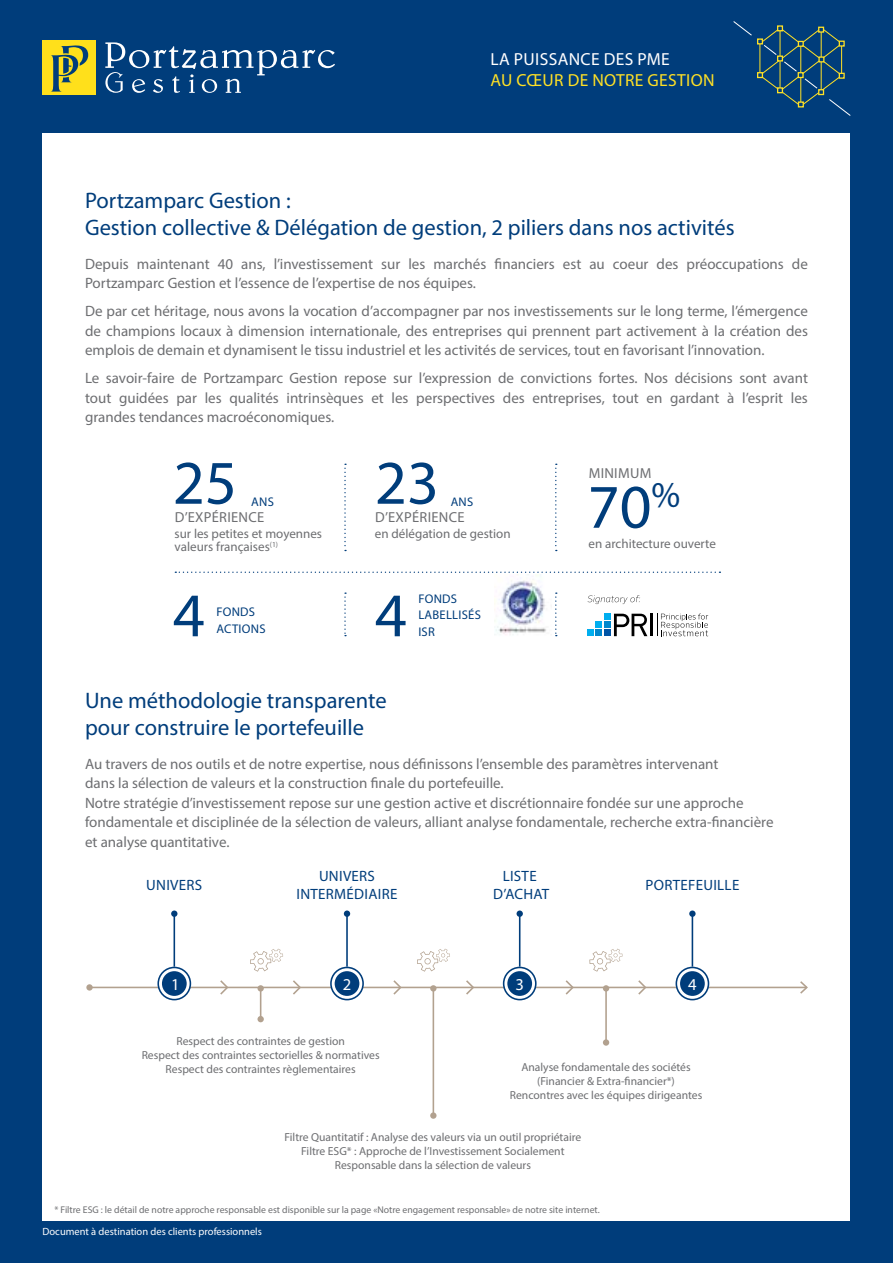
<style>
.page{position:relative;width:893px;height:1263px;background:#003d7b}
.page>*{position:absolute;margin:0;border:0;box-sizing:border-box;transform-origin:0 0}
.t1{font:62.4px "Myriad Pro";color:#003d7b}
.t2{font:22.5px/27px "Myriad Pro";color:#003d7b}
.t3{font:17.55px "Myriad Pro";letter-spacing:.02em;color:#ffe125}
.t4{font:17.55px "Myriad Pro";letter-spacing:.02em;color:#fff}
.t5{font:16.65px "Myriad Pro";color:#fff}
.t6{font:15px/19.5px "Myriad Pro";color:#6d6e71}
.t7{font:15px/18px "Myriad Pro";letter-spacing:.02em;color:#003d7b;text-align:center}
.t8{font:14.55px "Myriad Pro";letter-spacing:.02em;color:#6d6e71}
.t9{font:13.05px/13px "Myriad Pro";color:#6d6e71}
.t10{font:12.6px/16.8px "Myriad Pro";letter-spacing:.02em;color:#003d7b}
.t11{font:12.45px "Myriad Pro";color:#003d7b}
.t12{font:11.7px/14px "Myriad Pro";color:#6d6e71;text-align:center}
.t13{font:10.5px "Myriad Pro";color:#fff}
.t14{font:9.75px "Myriad Pro";color:#6d6e71}
</style>
<div class="page">
<div style="left:43px;top:133px;width:807px;height:1087px;background:#fff"></div>
<svg style="left:733px;top:21px;width:118px;height:95px"></svg>
<div style="left:43px;top:40px;width:53px;height:55px;background:#ffe01b"></div>
<svg style="left:51px;top:45px;width:37px;height:47px"></svg>
<svg style="left:105px;top:42px;width:230px;height:51px"></svg>
<hr style="left:260px;top:988px;width:1px;height:31px;background:#b2a18f">
<div style="left:257px;top:985px;width:7px;height:6px;background:#b2a18f;border-radius:50%"></div>
<div style="left:257px;top:1016px;width:7px;height:6px;background:#b2a18f;border-radius:50%"></div>
<hr style="left:433px;top:988px;width:1px;height:127px;background:#b2a18f">
<div style="left:430px;top:985px;width:7px;height:6px;background:#b2a18f;border-radius:50%"></div>
<div style="left:430px;top:1112px;width:7px;height:7px;background:#b2a18f;border-radius:50%"></div>
<hr style="left:605px;top:988px;width:2px;height:54px;background:#b2a18f">
<svg style="left:603px;top:985px;width:6px;height:6px"></svg>
<div style="left:603px;top:1039px;width:6px;height:7px;background:#b2a18f;border-radius:50%"></div>
<hr style="left:90px;top:987px;width:717px;height:1px;background:#b2a18f">
<div style="left:86px;top:984px;width:7px;height:6px;background:#b2a18f;border-radius:50%"></div>
<svg style="left:798px;top:981px;width:10px;height:13px"></svg>
<svg style="left:158px;top:967px;width:32px;height:32px"></svg>
<div style="left:157px;top:967px;width:34px;height:33px;border:2px solid #003d7b;border-radius:50%"></div>
<div style="left:162px;top:971px;width:25px;height:25px;background:#003d7b;border-radius:50%"></div>
<hr style="left:174px;top:914px;width:1px;height:53px;background:#003d7b">
<div style="left:171px;top:910px;width:6px;height:7px;background:#003d7b;border-radius:50%"></div>
<svg style="left:331px;top:967px;width:32px;height:32px"></svg>
<div style="left:330px;top:967px;width:34px;height:33px;border:2px solid #003d7b;border-radius:50%"></div>
<div style="left:335px;top:971px;width:24px;height:25px;background:#003d7b;border-radius:50%"></div>
<hr style="left:346px;top:914px;width:2px;height:53px;background:#003d7b">
<div style="left:344px;top:910px;width:6px;height:7px;background:#003d7b;border-radius:50%"></div>
<svg style="left:504px;top:967px;width:32px;height:32px"></svg>
<div style="left:503px;top:967px;width:34px;height:33px;border:2px solid #003d7b;border-radius:50%"></div>
<div style="left:507px;top:971px;width:25px;height:25px;background:#003d7b;border-radius:50%"></div>
<hr style="left:519px;top:914px;width:1px;height:53px;background:#003d7b">
<div style="left:517px;top:910px;width:6px;height:7px;background:#003d7b;border-radius:50%"></div>
<svg style="left:676px;top:967px;width:32px;height:32px"></svg>
<div style="left:675px;top:967px;width:34px;height:33px;border:2px solid #003d7b;border-radius:50%"></div>
<div style="left:680px;top:971px;width:25px;height:25px;background:#003d7b;border-radius:50%"></div>
<hr style="left:692px;top:914px;width:1px;height:53px;background:#003d7b">
<div style="left:689px;top:910px;width:7px;height:7px;background:#003d7b;border-radius:50%"></div>
<svg style="left:218px;top:980px;width:12px;height:15px"></svg>
<svg style="left:392px;top:980px;width:11px;height:15px"></svg>
<svg style="left:564px;top:980px;width:11px;height:15px"></svg>
<svg style="left:291px;top:980px;width:11px;height:15px"></svg>
<svg style="left:464px;top:980px;width:11px;height:15px"></svg>
<svg style="left:637px;top:980px;width:11px;height:15px"></svg>
<svg style="left:250px;top:949px;width:33px;height:22px"></svg>
<svg style="left:417px;top:949px;width:33px;height:22px"></svg>
<svg style="left:589px;top:949px;width:33px;height:22px"></svg>
<svg style="left:344px;top:464px;width:2px;height:87px"></svg>
<svg style="left:344px;top:592px;width:2px;height:44px"></svg>
<svg style="left:175px;top:572px;width:545px;height:1px"></svg>
<svg style="left:555px;top:464px;width:2px;height:87px"></svg>
<svg style="left:555px;top:592px;width:2px;height:44px"></svg>
<svg style="left:588px;top:614px;width:59px;height:22px"></svg>
<hr style="left:650px;top:614px;width:3px;height:22px;background:#000">
<svg style="left:657px;top:614px;width:51px;height:22px"></svg>
<svg style="left:588px;top:595px;width:52px;height:9px"></svg>
<img style="left:494px;top:575px;width:52px;height:60px">
<p class="t4" style="left:491px;top:48px;width:181px">LA PUISSANCE DES PME</p>
<p class="t3" style="left:491px;top:69px;width:226px">AU CŒUR DE NOTRE GESTION</p>
<h2 class="t2" style="left:85px;top:187px;width:651px">Portzamparc Gestion :<br>Gestion collective &amp; Délégation de gestion, 2 piliers dans nos activités</h2>
<p class="t6" style="left:85px;top:254px;width:724px">Depuis maintenant 40 ans, l’investissement sur les marchés financiers est au coeur des préoccupations de<br>Portzamparc Gestion et l’essence de l’expertise de nos équipes.</p>
<p class="t6" style="left:85px;top:301px;width:724px;text-align:justify">De par cet héritage, nous avons la vocation d’accompagner par nos investissements sur le long terme, l’émergence de champions locaux à dimension internationale, des entreprises qui prennent part activement à la création des emplois de demain et dynamisent le tissu industriel et les activités de services, tout en favorisant l’innovation.</p>
<p class="t6" style="left:85px;top:368px;width:724px;text-align:justify">Le savoir-faire de Portzamparc Gestion repose sur l’expression de convictions fortes. Nos décisions sont avant tout guidées par les qualités intrinsèques et les perspectives des entreprises, tout en gardant à l’esprit les grandes tendances macroéconomiques.</p>
<h1 class="t1" style="left:173px;top:444px;width:66px">25</h1>
<p class="t10" style="left:251px;top:493px;width:24px">ANS</p>
<p class="t9" style="left:175px;top:527px;width:149px">sur les petites et moyennes valeurs françaises<sup>(1)</sup></p>
<p class="t8" style="left:175px;top:508px;width:91px">D’EXPÉRIENCE</p>
<h1 class="t1" style="left:375px;top:444px;width:66px">23</h1>
<p class="t11" style="left:451px;top:494px;width:24px">ANS</p>
<p class="t8" style="left:375px;top:508px;width:91px">D’EXPÉRIENCE</p>
<p class="t9" style="left:375px;top:527px;width:137px">en délégation de gestion</p>
<h1 class="t1" style="left:173px;top:577px;width:34px">4</h1>
<p class="t10" style="left:216px;top:604px;width:40px">FONDS</p>
<p class="t10" style="left:216px;top:620px;width:51px">ACTIONS</p>
<h1 class="t1" style="left:375px;top:577px;width:34px">4</h1>
<p class="t10" style="left:418px;top:590px;width:64px">FONDS<br>LABELLISÉS</p>
<p class="t10" style="left:418px;top:623px;width:18px">ISR</p>
<h2 class="t2" style="left:85px;top:687px;width:303px">Une méthodologie transparente pour construire le portefeuille</h2>
<p class="t8" style="left:589px;top:464px;width:64px">MINIMUM</p>
<h1 class="t1" style="left:588px;top:468px;width:94px">70<sup>%</sup></h1>
<p class="t9" style="left:589px;top:537px;width:129px">en architecture ouverte</p>
<p class="t6" style="left:85px;top:753px;width:690px">Au travers de nos outils et de notre expertise, nous définissons l’ensemble des paramètres intervenant<br>dans la sélection de valeurs et la construction finale du portefeuille.<br>Notre stratégie d’investissement repose sur une gestion active et discrétionnaire fondée sur une approche fondamentale et disciplinée de la sélection de valeurs, alliant analyse fondamentale, recherche extra-financière et analyse quantitative.</p>
<p class="t7" style="left:146px;top:876px;width:58px">UNIVERS</p>
<p class="t7" style="left:297px;top:867px;width:102px">UNIVERS<br>INTERMÉDIAIRE</p>
<p class="t7" style="left:493px;top:867px;width:58px">LISTE<br>D’ACHAT</p>
<p class="t7" style="left:645px;top:876px;width:95px">PORTEFEUILLE</p>
<p class="t5" style="left:171px;top:974px;width:10px">1</p>
<p class="t5" style="left:343px;top:974px;width:10px">2</p>
<p class="t5" style="left:515px;top:974px;width:10px">3</p>
<p class="t5" style="left:688px;top:974px;width:10px">4</p>
<p class="t12" style="left:142px;top:1034px;width:239px">Respect des contraintes de gestion<br>Respect des contraintes sectorielles &amp; normatives<br>Respect des contraintes règlementaires</p>
<p class="t12" style="left:510px;top:1059px;width:194px">Analyse fondamentale des sociétés (Financier &amp; Extra-financier*)<br>Rencontres avec les équipes dirigeantes</p>
<p class="t12" style="left:285px;top:1130px;width:298px">Filtre Quantitatif : Analyse des valeurs via un outil propriétaire<br>Filtre ESG* : Approche de l’Investissement Socialement<br>Responsable dans la sélection de valeurs</p>
<p class="t14" style="left:54px;top:1203px;width:547px">* Filtre ESG : le détail de notre approche responsable est disponible sur la page «Notre engagement responsable» de notre site internet.</p>
<p class="t13" style="left:43px;top:1225px;width:221px">Document à destination des clients professionnels</p>
</div>
